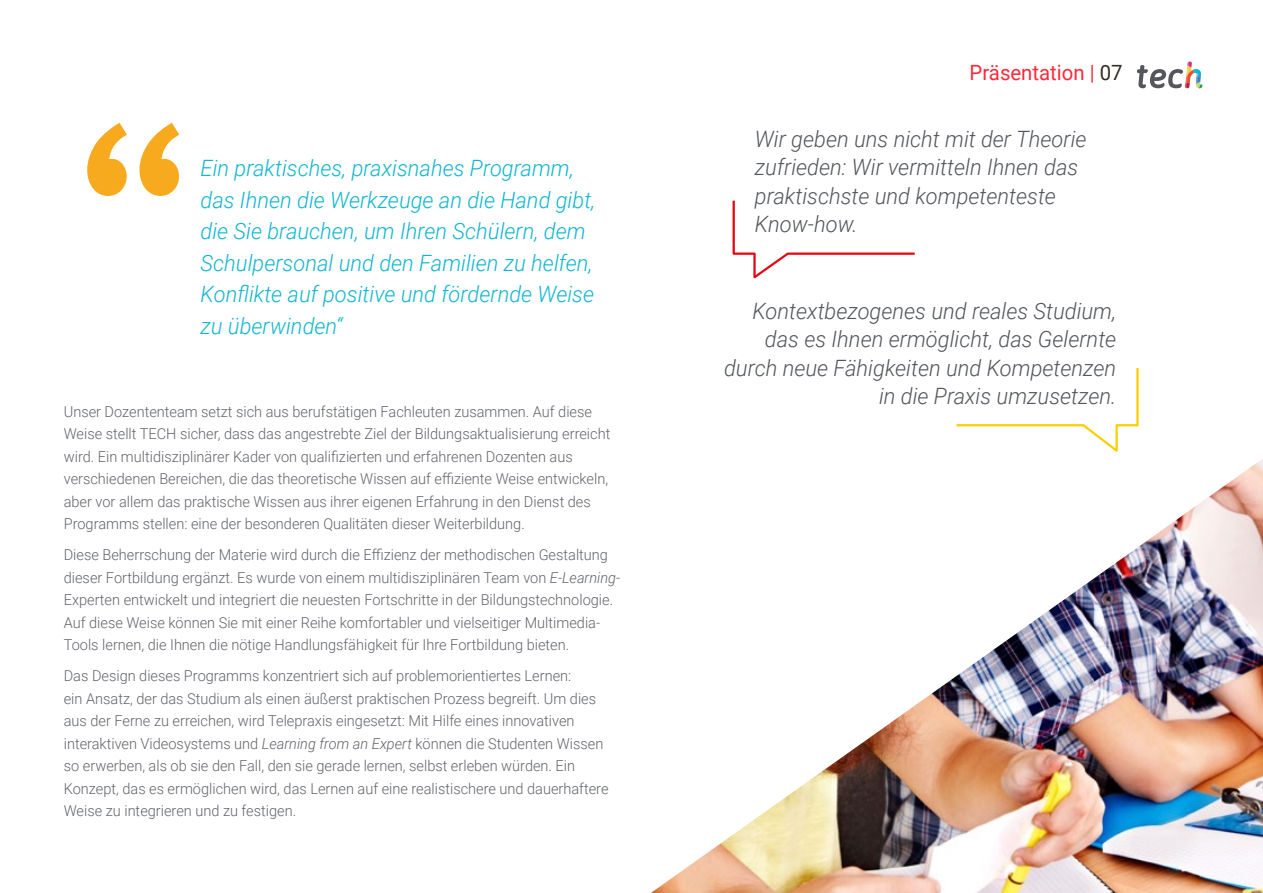
<style>
.page{position:relative;width:1263px;height:893px;background:#fff}
.page>*{position:absolute;margin:0;border:0;box-sizing:border-box;transform-origin:0 0}
.t1{font:italic 300 22.5px/28.5px "Roboto";color:#52555b;text-align:right}
.t2{font:italic 300 22.5px/31.5px "Roboto";color:#0fb6cf}
.t3{font:21px "Roboto";color:#ff293a}
.t4{font:300 15px/22.5px "Roboto";color:#61646a}
.s1{font-style:italic}
.s2{color:#312e20}
</style>
<div class="page">
<svg style="left:87px;top:123px;width:92px;height:73px"></svg>
<img style="left:651px;top:459px;width:612px;height:434px">
<svg style="left:956px;top:368px;width:183px;height:84px"></svg>
<svg style="left:732px;top:200px;width:183px;height:79px"></svg>
<svg style="left:1137px;top:62px;width:65px;height:27px"></svg>
<h1 class="t2" style="left:201px;top:152px;width:396px">Ein praktisches, praxisnahes Programm, das Ihnen die Werkzeuge an die Hand gibt, die Sie brauchen, um Ihren Schülern, dem Schulpersonal und den Familien zu helfen, Konflikte auf positive und fördernde Weise zu überwinden“</h1>
<p class="t4" style="left:64px;top:400px;width:548px">Unser Dozententeam setzt sich aus berufstätigen Fachleuten zusammen. Auf diese Weise stellt TECH sicher, dass das angestrebte Ziel der Bildungsaktualisierung erreicht wird. Ein multidisziplinärer Kader von qualifizierten und erfahrenen Dozenten aus verschiedenen Bereichen, die das theoretische Wissen auf effiziente Weise entwickeln, aber vor allem das praktische Wissen aus ihrer eigenen Erfahrung in den Dienst des Programms stellen: eine der besonderen Qualitäten dieser Weiterbildung.</p>
<p class="t4" style="left:64px;top:543px;width:558px">Diese Beherrschung der Materie wird durch die Effizienz der methodischen Gestaltung dieser Fortbildung ergänzt. Es wurde von einem multidisziplinären Team von <span class="s1">E-Learning</span>-Experten entwickelt und integriert die neuesten Fortschritte in der Bildungstechnologie.<br>Auf diese Weise können Sie mit einer Reihe komfortabler und vielseitiger Multimedia-Tools lernen, die Ihnen die nötige Handlungsfähigkeit für Ihre Fortbildung bieten.</p>
<p class="t4" style="left:64px;top:664px;width:546px">Das Design dieses Programms konzentriert sich auf problemorientiertes Lernen:<br>ein Ansatz, der das Studium als einen äußerst praktischen Prozess begreift. Um dies aus der Ferne zu erreichen, wird Telepraxis eingesetzt: Mit Hilfe eines innovativen interaktiven Videosystems und <span class="s1">Learning from an Expert</span> können die Studenten Wissen so erwerben, als ob sie den Fall, den sie gerade lernen, selbst erleben würden. Ein Konzept, das es ermöglichen wird, das Lernen auf eine realistischere und dauerhaftere Weise zu integrieren und zu festigen.</p>
<h2 class="t3" style="left:969px;top:57px;width:155px">Präsentation | <span class="s2">07</span></h2>
<h1 class="t1" style="left:755px;top:124px;width:333px;text-align:left">Wir geben uns nicht mit der Theorie zufrieden: Wir vermitteln Ihnen das praktischste und kompetenteste<br>Know-how.</h1>
<h1 class="t1" style="left:724px;top:295px;width:394px">Kontextbezogenes und reales Studium, das es Ihnen ermöglicht, das Gelernte durch neue Fähigkeiten und Kompetenzen in die Praxis umzusetzen.</h1>
</div>
